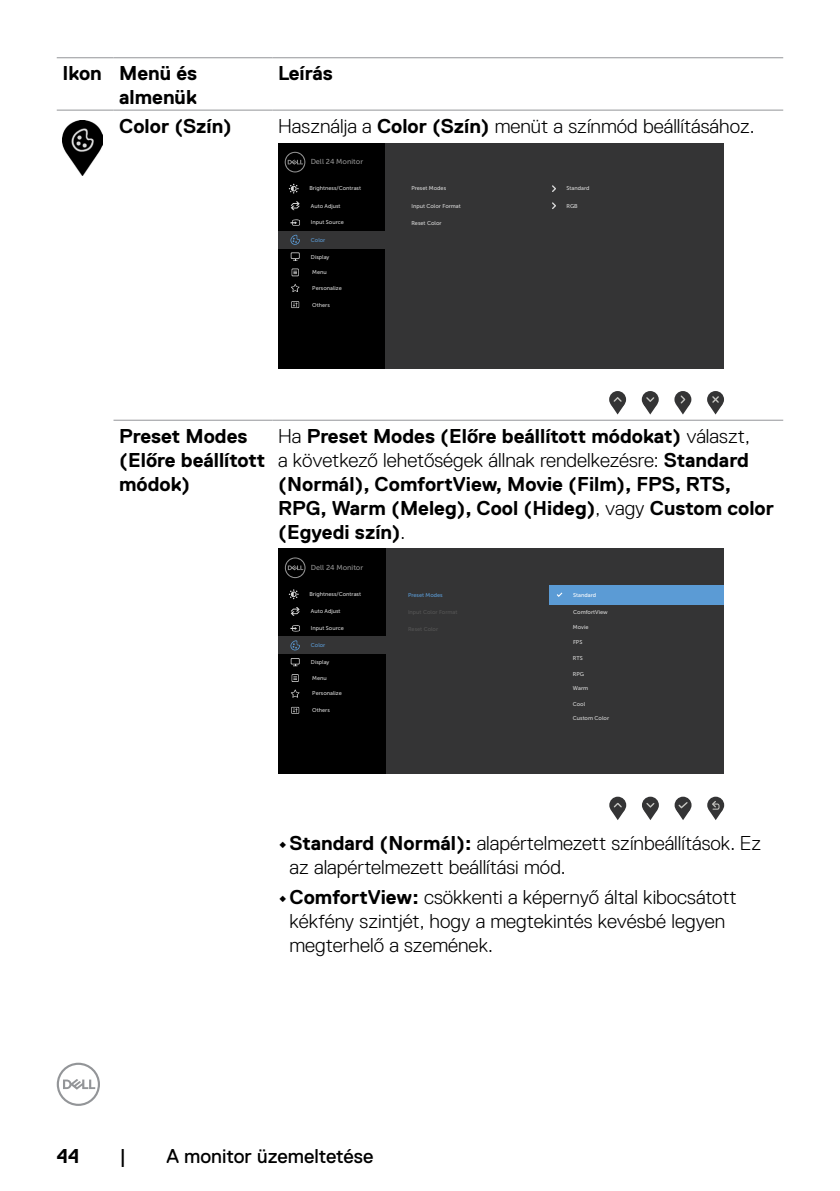
<style>
.page{position:relative;width:840px;height:1191px;background:#fff}
.page>*{position:absolute;margin:0;border:0;box-sizing:border-box;transform-origin:0 0}
.t1{font:700 20px/24px "Dell Replica";color:#000}
.t2{font:300 20px/24px "Dell Replica";color:#000}
.t3{font:20px "Dell Replica";color:#000}
.t4{font:7.2px "Museo Sans For Dell 500";color:#939393}
.t5{font:5.6px "Museo Sans For Dell 500";color:#d9d9d9}
.t6{font:5.6px "Museo Sans For Dell 500";color:#5b9bd5}
.t7{font:5.6px "Museo Sans For Dell 500";color:#fff}
.s1{font-weight:700}
.s2{font-weight:300}
</style>
<div class="page">
<svg style="left:57px;top:1062px;width:43px;height:44px"></svg>
<hr style="left:113px;top:420px;width:159px;height:1px;background:#939598">
<hr style="left:272px;top:420px;width:510px;height:1px;background:#939598">
<hr style="left:57px;top:57px;width:56px;height:1px;background:#939598">
<hr style="left:113px;top:57px;width:159px;height:1px;background:#939598">
<hr style="left:272px;top:57px;width:510px;height:1px;background:#939598">
<hr style="left:57px;top:110px;width:56px;height:1px;background:#939598">
<hr style="left:113px;top:110px;width:159px;height:1px;background:#939598">
<hr style="left:272px;top:110px;width:510px;height:1px;background:#939598">
<img style="left:62px;top:120px;width:40px;height:55px">
<svg style="left:608px;top:391px;width:17px;height:17px"></svg>
<svg style="left:610px;top:397px;width:14px;height:17px"></svg>
<div style="left:641px;top:391px;width:17px;height:17px;background:#343435;border-radius:50%"></div>
<svg style="left:643px;top:397px;width:13px;height:17px"></svg>
<svg style="left:674px;top:391px;width:17px;height:17px"></svg>
<svg style="left:676px;top:395px;width:13px;height:19px"></svg>
<svg style="left:706px;top:391px;width:17px;height:17px"></svg>
<svg style="left:708px;top:396px;width:14px;height:18px"></svg>
<div style="left:278px;top:143px;width:445px;height:225px;background:#343435"></div>
<div style="left:278px;top:143px;width:107px;height:225px;background:#000"></div>
<svg style="left:284px;top:152px;width:21px;height:20px"></svg>
<div style="left:278px;top:231px;width:108px;height:18px;background:#343435"></div>
<svg style="left:289px;top:184px;width:9px;height:9px"></svg>
<svg style="left:290px;top:201px;width:9px;height:9px"></svg>
<svg style="left:290px;top:219px;width:10px;height:7px"></svg>
<svg style="left:290px;top:234px;width:10px;height:11px"></svg>
<svg style="left:290px;top:252px;width:9px;height:7px"></svg>
<div style="left:291px;top:253px;width:8px;height:5px;background:#000"></div>
<svg style="left:291px;top:284px;width:8px;height:8px"></svg>
<svg style="left:291px;top:268px;width:7px;height:8px"></svg>
<svg style="left:292px;top:269px;width:6px;height:6px"></svg>
<svg style="left:291px;top:301px;width:8px;height:7px"></svg>
<svg style="left:291px;top:302px;width:7px;height:5px"></svg>
<svg style="left:552px;top:185px;width:3px;height:7px"></svg>
<svg style="left:552px;top:202px;width:3px;height:7px"></svg>
<div style="left:278px;top:548px;width:445px;height:226px;background:#343435"></div>
<div style="left:278px;top:548px;width:107px;height:226px;background:#000"></div>
<svg style="left:285px;top:557px;width:20px;height:21px"></svg>
<svg style="left:609px;top:796px;width:17px;height:17px"></svg>
<svg style="left:610px;top:802px;width:14px;height:18px"></svg>
<svg style="left:641px;top:796px;width:17px;height:17px"></svg>
<svg style="left:643px;top:802px;width:14px;height:18px"></svg>
<svg style="left:674px;top:796px;width:17px;height:17px"></svg>
<svg style="left:676px;top:802px;width:13px;height:18px"></svg>
<svg style="left:706px;top:796px;width:17px;height:17px"></svg>
<svg style="left:708px;top:801px;width:14px;height:19px"></svg>
<div style="left:278px;top:636px;width:108px;height:18px;background:#343435"></div>
<svg style="left:289px;top:589px;width:9px;height:10px"></svg>
<svg style="left:290px;top:607px;width:9px;height:9px"></svg>
<svg style="left:290px;top:625px;width:10px;height:6px"></svg>
<svg style="left:290px;top:640px;width:10px;height:10px"></svg>
<svg style="left:290px;top:658px;width:9px;height:6px"></svg>
<svg style="left:291px;top:659px;width:8px;height:7px"></svg>
<svg style="left:291px;top:689px;width:8px;height:9px"></svg>
<svg style="left:291px;top:674px;width:7px;height:8px"></svg>
<svg style="left:292px;top:675px;width:6px;height:6px"></svg>
<svg style="left:293px;top:708px;width:4px;height:4px"></svg>
<div style="left:549px;top:585px;width:174px;height:19px;background:#5b9bd5"></div>
<svg style="left:557px;top:592px;width:5px;height:5px"></svg>
<p class="t1" style="left:62px;top:62px;width:136px;text-align:right">Ikon Menü és almenük</p>
<p class="t1" style="left:278px;top:62px;width:56px">Leírás</p>
<p class="t1" style="left:119px;top:114px;width:114px">Color (Szín)</p>
<p class="t2" style="left:278px;top:114px;width:477px">Használja a <span class="s1">Color (Szín)</span> menüt a színmód beállításához.</p>
<p class="t4" style="left:310px;top:158px;width:54px">Dell 24 Monitor</p>
<p class="t5" style="left:309px;top:185px;width:53px">Brightness/Contrast</p>
<p class="t5" style="left:311px;top:202px;width:31px">Auto Adjust</p>
<p class="t5" style="left:311px;top:219px;width:35px">Input Source</p>
<p class="t6" style="left:311px;top:236px;width:16px">Color</p>
<p class="t5" style="left:311px;top:254px;width:20px">Display</p>
<p class="t5" style="left:312px;top:285px;width:31px">Personalize</p>
<p class="t5" style="left:566px;top:185px;width:25px">Standard</p>
<p class="t5" style="left:566px;top:202px;width:13px">RGB</p>
<p class="t5" style="left:411px;top:185px;width:36px">Preset Modes</p>
<p class="t5" style="left:411px;top:220px;width:32px">Reset Color</p>
<p class="t5" style="left:411px;top:202px;width:51px">Input Color Format</p>
<p class="t5" style="left:312px;top:269px;width:16px">Menu</p>
<p class="t5" style="left:312px;top:302px;width:19px">Others</p>
<p class="t1" style="left:119px;top:424px;width:147px">Preset Modes (Előre beállított módok)</p>
<p class="t1" style="left:278px;top:424px;width:497px"><span class="s2">Ha</span> Preset Modes (Előre beállított módokat) <span class="s2">választ,<br>a következő lehetőségek állnak rendelkezésre:</span> Standard (Normál), ComfortView, Movie (Film), FPS, RTS, RPG, Warm (Meleg), Cool (Hideg)<span class="s2">, vagy</span> Custom color (Egyedi szín)<span class="s2">.</span></p>
<p class="t4" style="left:311px;top:563px;width:54px">Dell 24 Monitor</p>
<p class="t5" style="left:309px;top:591px;width:53px">Brightness/Contrast</p>
<p class="t5" style="left:311px;top:608px;width:31px">Auto Adjust</p>
<p class="t5" style="left:311px;top:625px;width:35px">Input Source</p>
<p class="t6" style="left:311px;top:642px;width:16px">Color</p>
<p class="t5" style="left:311px;top:659px;width:20px">Display</p>
<p class="t5" style="left:312px;top:690px;width:31px">Personalize</p>
<p class="t7" style="left:573px;top:591px;width:25px">Standard</p>
<p class="t6" style="left:408px;top:591px;width:36px">Preset Modes</p>
<p class="t5" style="left:573px;top:608px;width:36px">ComfortView</p>
<p class="t5" style="left:572px;top:624px;width:17px">Movie</p>
<p class="t5" style="left:572px;top:638px;width:11px">FPS</p>
<p class="t5" style="left:572px;top:654px;width:11px">RTS</p>
<p class="t5" style="left:572px;top:670px;width:13px">RPG</p>
<p class="t5" style="left:312px;top:675px;width:16px">Menu</p>
<p class="t5" style="left:312px;top:707px;width:19px">Others</p>
<p class="t5" style="left:572px;top:685px;width:17px">Warm</p>
<p class="t5" style="left:572px;top:700px;width:14px">Cool</p>
<p class="t5" style="left:572px;top:714px;width:38px">Custom Color</p>
<p class="t2" style="left:289px;top:831px;width:473px;text-indent:-11px"><span class="s1">•Standard (Normál):</span> alapértelmezett színbeállítások. Ez az alapértelmezett beállítási mód.</p>
<p class="t2" style="left:289px;top:884px;width:448px;text-indent:-11px"><span class="s1">•ComfortView:</span> csökkenti a képernyő által kibocsátott kékfény szintjét, hogy a megtekintés kevésbé legyen megterhelő a szemének.</p>
<p class="t1" style="left:57px;top:1143px;width:24px">44</p>
<p class="t3" style="left:119px;top:1144px;width:8px">|</p>
<p class="t3" style="left:166px;top:1144px;width:208px">A monitor üzemeltetése</p>
</div>
